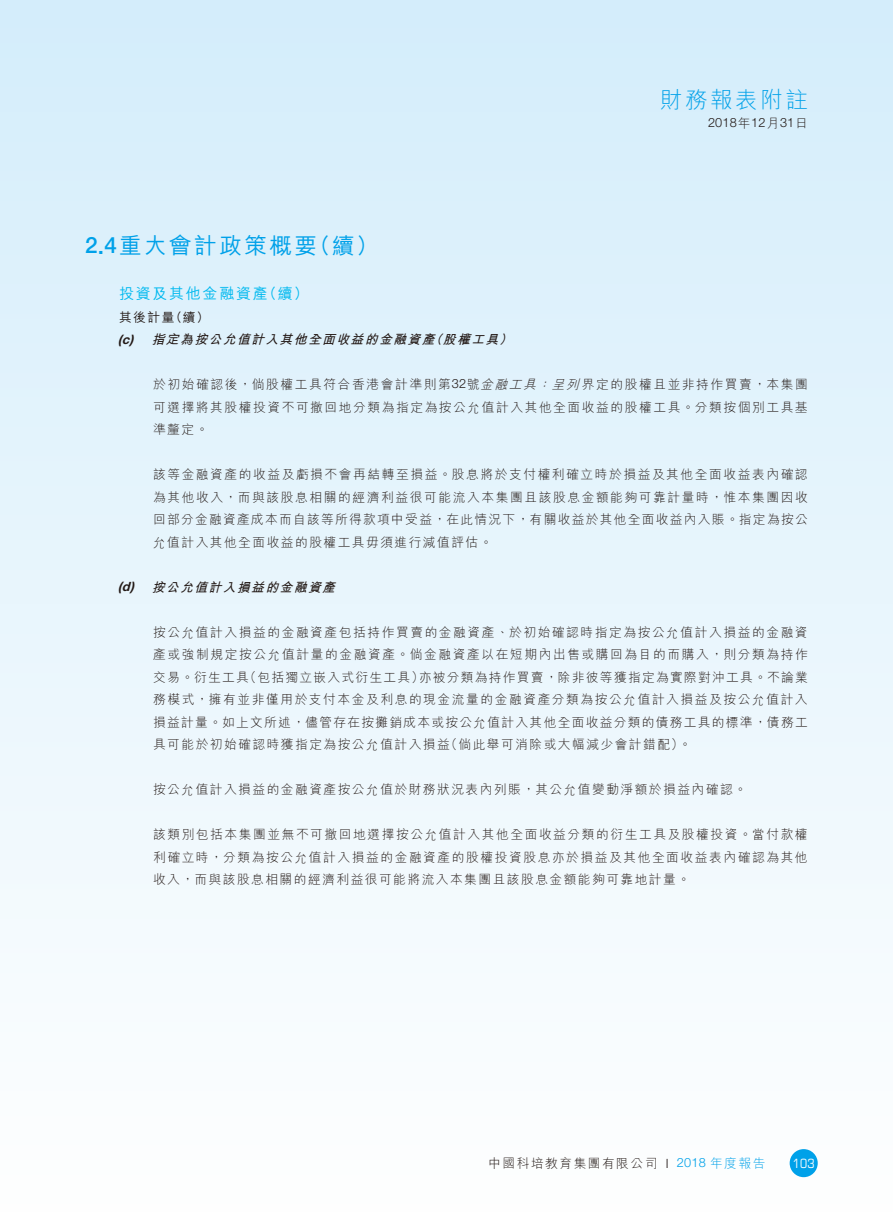
<style>
.page{position:relative;width:893px;height:1212px;background:#fff}
.page>*{position:absolute;margin:0;border:0;box-sizing:border-box;transform-origin:0 0}
.t1{font:500 22.5px "M Hei HK";letter-spacing:.115em;color:#00a1e9}
.t2{font:300 22.5px "M Hei HK";letter-spacing:.115em;color:#00a1e9}
.t3{font:500 15px "M Hei HK";letter-spacing:.115em;color:#00b9ef}
.t4{font:300 12.75px/22.5px "M Hei HK";letter-spacing:.115em;color:#231916;text-align:justify}
.t5{font:italic 700 12.75px/22.5px "M Hei HK";color:#231916}
.t6{font:300 12.75px "Helvetica Neue";letter-spacing:.015em;color:#231916}
.t7{font:condensed 12.75px "Eurostile";color:#fff}
.s1{font-family:"M Hei HK"}
.s2{font-family:"Helvetica Neue"}
.s3{font-weight:500;font-style:normal}
.s4{font-style:italic}
.s5{font-family:"Helvetica Neue";color:#00a1e9}
.s6{color:#00a1e9}
</style>
<div class="page">
<div style="left:0;top:0;width:893px;height:1212px;background:linear-gradient(to bottom,#d4edfb,#fefefe)"></div>
<div style="left:790px;top:1149px;width:28px;height:28px;background:#00a1e9;border-radius:50%"></div>
<h1 class="t2" style="left:660px;top:84px;width:149px">財務報表附註</h1>
<p class="t6" style="left:708px;top:115px;width:101px">2018<span class="s1">年</span>12<span class="s1">月</span>31<span class="s1">日</span></p>
<h1 class="t1" style="left:85px;top:229px;width:295px"><span class="s2">2.4</span>重大會計政策概要（續）</h1>
<p class="t3" style="left:119px;top:283px;width:191px">投資及其他金融資產（續）</p>
<p class="t5" style="left:118px;top:305px;width:400px"><span class="s3">其後計量（續）<br></span><span class="s2">(c)</span> 指定為按公允值計入其他全面收益的金融資產（股權工具）</p>
<p class="t4" style="left:153px;top:373px;width:656px">於初始確認後，倘股權工具符合香港會計準則第<span class="s2">32</span>號<span class="s4">金融工具：呈列</span>界定的股權且並非持作買賣，本集團可選擇將其股權投資不可撤回地分類為指定為按公允值計入其他全面收益的股權工具。分類按個別工具基準釐定。</p>
<p class="t4" style="left:153px;top:463px;width:656px">該等金融資產的收益及虧損不會再結轉至損益。股息將於支付權利確立時於損益及其他全面收益表內確認為其他收入，而與該股息相關的經濟利益很可能流入本集團且該股息金額能夠可靠計量時，惟本集團因收回部分金融資產成本而自該等所得款項中受益，在此情況下，有關收益於其他全面收益內入賬。指定為按公允值計入其他全面收益的股權工具毋須進行減值評估。</p>
<p class="t5" style="left:118px;top:575px;width:223px"><span class="s2">(d)</span> 按公允值計入損益的金融資產</p>
<p class="t4" style="left:153px;top:620px;width:656px">按公允值計入損益的金融資產包括持作買賣的金融資產、於初始確認時指定為按公允值計入損益的金融資產或強制規定按公允值計量的金融資產。倘金融資產以在短期內出售或購回為目的而購入，則分類為持作交易。衍生工具（包括獨立嵌入式衍生工具）亦被分類為持作買賣，除非彼等獲指定為實際對沖工具。不論業務模式，擁有並非僅用於支付本金及利息的現金流量的金融資產分類為按公允值計入損益及按公允值計入損益計量。如上文所述，儘管存在按攤銷成本或按公允值計入其他全面收益分類的債務工具的標準，債務工具可能於初始確認時獲指定為按公允值計入損益（倘此舉可消除或大幅減少會計錯配）。</p>
<p class="t4" style="left:153px;top:778px;width:595px">按公允值計入損益的金融資產按公允值於財務狀況表內列賬，其公允值變動淨額於損益內確認。</p>
<p class="t4" style="left:153px;top:823px;width:656px">該類別包括本集團並無不可撤回地選擇按公允值計入其他全面收益分類的衍生工具及股權投資。當付款權利確立時，分類為按公允值計入損益的金融資產的股權投資股息亦於損益及其他全面收益表內確認為其他收入，而與該股息相關的經濟利益很可能將流入本集團且該股息金額能夠可靠地計量。</p>
<p class="t4" style="left:488px;top:1152px;width:278px">中國科培教育集團有限公司 <span class="s2">I</span> <span class="s5">2018</span> <span class="s6">年度報告</span></p>
<p class="t7" style="left:793px;top:1155px;width:23px">103</p>
</div>
